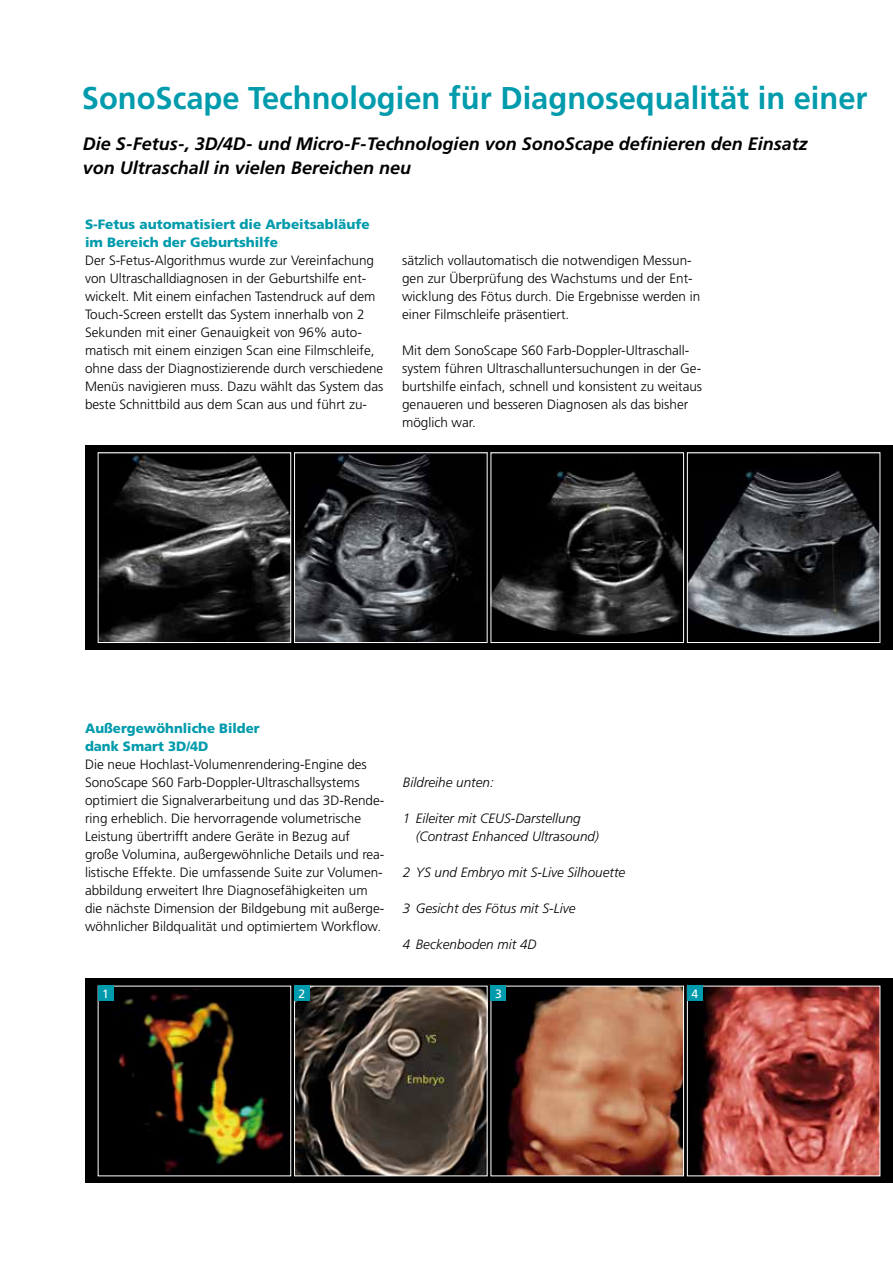
<style>
.page{position:relative;width:893px;height:1263px;background:#fff}
.page>*{position:absolute;margin:0;border:0;box-sizing:border-box;transform-origin:0 0}
.t1{font:700 31.5px "Frutiger LT Std";color:#009bac}
.t2{font:italic 700 18px/24px "Frutiger LT Std";color:#000}
.t3{font:300 13.5px/18px "Frutiger LT Std";color:#000}
.t4{font:italic 300 13.5px/18px "Frutiger LT Std";color:#000}
.t5{font:900 13.5px/18px "Frutiger LT Std";color:#009bac}
.t6{font:12px "Frutiger LT Std";color:#fff}
</style>
<div class="page">
<div style="left:85px;top:445px;width:808px;height:205px;background:#000"></div>
<img style="left:100px;top:454px;width:189px;height:187px">
<div style="left:98px;top:452px;width:193px;height:191px;border:1px solid #fff"></div>
<img style="left:296px;top:454px;width:175px;height:187px">
<div style="left:294px;top:452px;width:193px;height:191px;border:1px solid #fff"></div>
<img style="left:493px;top:454px;width:189px;height:182px">
<div style="left:491px;top:452px;width:193px;height:191px;border:1px solid #fff"></div>
<img style="left:689px;top:454px;width:189px;height:183px">
<div style="left:687px;top:452px;width:193px;height:191px;border:1px solid #fff"></div>
<svg style="left:85px;top:978px;width:808px;height:205px;background:#0b0c0c"></svg>
<img style="left:100px;top:988px;width:189px;height:186px">
<img style="left:296px;top:988px;width:189px;height:186px">
<div style="left:294px;top:986px;width:193px;height:190px;border:1px solid #fff"></div>
<img style="left:493px;top:988px;width:189px;height:186px">
<div style="left:491px;top:986px;width:193px;height:190px;border:1px solid #fff"></div>
<img style="left:689px;top:988px;width:189px;height:186px">
<div style="left:687px;top:986px;width:193px;height:190px;border:1px solid #fff"></div>
<div style="left:98px;top:986px;width:15px;height:15px;background:#009bac"></div>
<div style="left:687px;top:986px;width:16px;height:15px;background:#009bac"></div>
<div style="left:491px;top:986px;width:15px;height:15px;background:#009bac"></div>
<div style="left:294px;top:986px;width:16px;height:15px;background:#009bac"></div>
<h1 class="t1" style="left:82px;top:79px;width:787px">SonoScape Technologien für Diagnosequalität in einer</h1>
<h2 class="t2" style="left:83px;top:131px;width:726px">Die S-Fetus-, 3D/4D- und Micro-F-Technologien von SonoScape definieren den Einsatz von Ultraschall in vielen Bereichen neu</h2>
<p class="t5" style="left:85px;top:215px;width:286px">S-Fetus automatisiert die Arbeitsabläufe im Bereich der Geburtshilfe</p>
<p class="t3" style="left:85px;top:252px;width:300px">Der S-Fetus-Algorithmus wurde zur Vereinfachung von Ultraschalldiagnosen in der Geburtshilfe ent&shy;wickelt. Mit einem einfachen Tastendruck auf dem Touch-Screen erstellt das System innerhalb von 2<br>Sekunden mit einer Genauigkeit von 96% auto&shy;matisch mit einem einzigen Scan eine Filmschleife, ohne dass der Diagnostizierende durch verschiedene Menüs navigieren muss. Dazu wählt das System das beste Schnittbild aus dem Scan aus und führt zu-</p>
<p class="t3" style="left:402px;top:252px;width:300px">sätzlich vollautomatisch die notwendigen Messun&shy;gen zur Überprüfung des Wachstums und der Ent&shy;wicklung des Fötus durch. Die Ergebnisse werden in einer Filmschleife präsentiert.</p>
<p class="t3" style="left:402px;top:342px;width:302px">Mit dem SonoScape S60 Farb-Doppler-Ultraschall&shy;system führen Ultraschalluntersuchungen in der Ge&shy;burtshilfe einfach, schnell und konsistent zu weitaus genaueren und besseren Diagnosen als das bisher möglich war.</p>
<p class="t5" style="left:85px;top:719px;width:176px">Außergewöhnliche Bilder dank Smart 3D/4D</p>
<p class="t3" style="left:85px;top:756px;width:301px">Die neue Hochlast-Volumenrendering-Engine des SonoScape S60 Farb-Doppler-Ultraschallsystems optimiert die Signalverarbeitung und das 3D-Rende&shy;ring erheblich. Die hervorragende volumetrische Leistung übertrifft andere Geräte in Bezug auf große Volumina, außergewöhnliche Details und rea&shy;listische Effekte. Die umfassende Suite zur Volumen&shy;abbildung erweitert Ihre Diagnosefähigkeiten um die nächste Dimension der Bildgebung mit außerge&shy;wöhnlicher Bildqualität und optimiertem Workflow.</p>
<p class="t4" style="left:403px;top:774px;width:92px">Bildreihe unten:</p>
<p class="t4" style="left:416px;top:810px;width:185px;text-indent:-13px">1 Eileiter mit CEUS-Darstellung (Contrast Enhanced Ultrasound)</p>
<p class="t4" style="left:403px;top:864px;width:224px">2 YS und Embryo mit S-Live Silhouette</p>
<p class="t4" style="left:403px;top:900px;width:174px">3 Gesicht des Fötus mit S-Live</p>
<p class="t4" style="left:403px;top:936px;width:135px">4 Beckenboden mit 4D</p>
<p class="t6" style="left:102px;top:987px;width:8px">1</p>
<p class="t6" style="left:299px;top:987px;width:8px">2</p>
<p class="t6" style="left:495px;top:987px;width:8px">3</p>
<p class="t6" style="left:691px;top:987px;width:8px">4</p>
</div>
